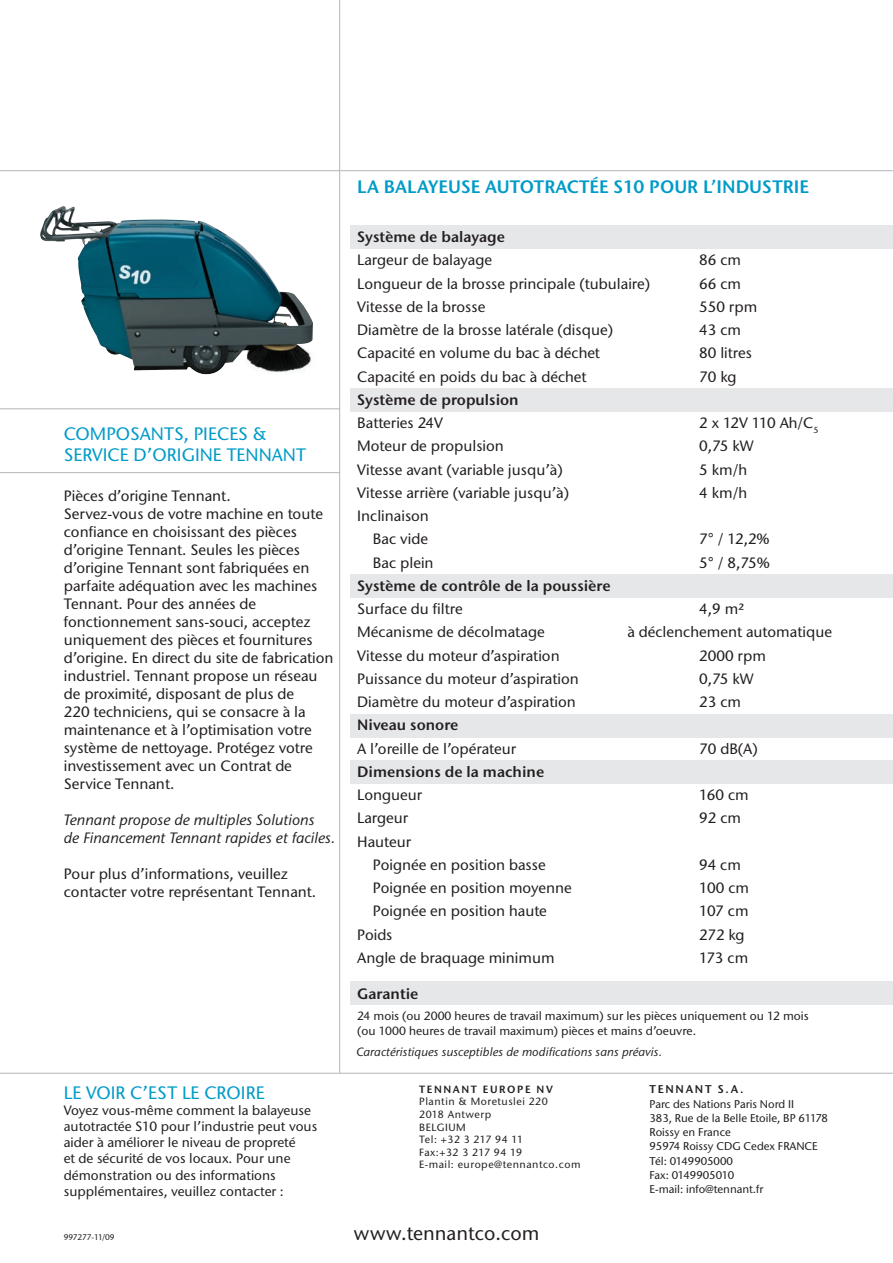
<style>
.page{position:relative;width:893px;height:1263px;background:#fff}
.page>*{position:absolute;margin:0;border:0;box-sizing:border-box;transform-origin:0 0}
.t1{font:500 19.5px "Stone Sans ITC";color:#231f20}
.t2{font:500 18px/21.6px "Stone Sans ITC";color:#009bc8}
.t3{font:18px "Stone Sans ITC Semi";color:#009bc8}
.t4{font:500 15px/18px "Stone Sans ITC";color:#231f20}
.t5{font:15px "Stone Sans ITC Semi";color:#231f20}
.t6{font:italic 500 15px/18px "Stone Sans ITC";color:#231f20}
.t7{font:500 13.5px/16.2px "Stone Sans ITC";color:#231f20}
.t8{font:500 12px/14.4px "Stone Sans ITC";color:#231f20}
.t9{font:italic 500 12px "Stone Sans ITC";letter-spacing:.005em;color:#231f20}
.t10{font:500 11.25px/14.2px "Stone Sans ITC";color:#231f20}
.t11{font:11.25px "Stone Sans ITC Semi";letter-spacing:.15em;color:#231f20}
.t12{font:500 10.5px/12.6px "Stone Sans ITC";letter-spacing:.05em;color:#231f20}
.t13{font:10.5px "Stone Sans ITC Semi";letter-spacing:.15em;color:#231f20}
.t14{font:500 8.25px "Stone Sans ITC";letter-spacing:-.015em;color:#231f20}
</style>
<div class="page">
<div style="left:350px;top:981px;width:543px;height:24px;background:#e6e7e9"></div>
<div style="left:350px;top:574px;width:543px;height:23px;background:#e6e7e9"></div>
<div style="left:350px;top:714px;width:543px;height:24px;background:#e6e7e9"></div>
<div style="left:350px;top:760px;width:543px;height:23px;background:#e6e7e9"></div>
<div style="left:350px;top:388px;width:543px;height:23px;background:#e6e7e9"></div>
<div style="left:350px;top:225px;width:543px;height:23px;background:#e6e7e9"></div>
<img style="left:40px;top:206px;width:273px;height:169px">
<hr style="left:0;top:472px;width:340px;height:1px;background:#bcbdc0">
<hr style="left:0;top:1073px;width:893px;height:1px;background:#bcbdc0">
<hr style="left:0;top:170px;width:893px;height:1px;background:#bcbdc0">
<hr style="left:0;top:408px;width:340px;height:1px;background:#bcbdc0">
<hr style="left:339px;top:0;width:1px;height:1073px;background:#bcbdc0">
<p class="t2" style="left:64px;top:424px;width:244px">COMPOSANTS, PIECES &amp;<br>SERVICE D’ORIGINE TENNANT</p>
<p class="t4" style="left:64px;top:488px;width:271px">Pièces d’origine Tennant.<br>Servez-vous de votre machine en toute confiance en choisissant des pièces d’origine Tennant. Seules les pièces d’origine Tennant sont fabriquées en parfaite adéquation avec les machines Tennant. Pour des années de fonctionnement sans-souci, acceptez uniquement des pièces et fournitures d’origine. En direct du site de fabrication industriel. Tennant propose un réseau de proximité, disposant de plus de<br>220 techniciens, qui se consacre à la maintenance et à l’optimisation votre système de nettoyage. Protégez votre investissement avec un Contrat de Service Tennant.</p>
<p class="t6" style="left:64px;top:812px;width:273px">Tennant propose de multiples Solutions<br>de Financement Tennant rapides et faciles.</p>
<p class="t4" style="left:64px;top:866px;width:254px">Pour plus d’informations, veuillez contacter votre représentant Tennant.</p>
<p class="t2" style="left:64px;top:1083px;width:202px">LE VOIR C’EST LE CROIRE</p>
<p class="t7" style="left:64px;top:1103px;width:255px">Voyez vous-même comment la balayeuse autotractée S10 pour l’industrie peut vous aider à améliorer le niveau de propreté<br>et de sécurité de vos locaux. Pour une démonstration ou des informations supplémentaires, veuillez contacter :</p>
<p class="t3" style="left:357px;top:180px;width:453px">LA BALAYEUSE AUTOTRACTÉE S10 POUR L’INDUSTRIE</p>
<p class="t5" style="left:357px;top:231px;width:149px">Système de balayage</p>
<p class="t4" style="left:357px;top:253px;width:136px">Largeur de balayage</p>
<p class="t4" style="left:699px;top:253px;width:43px">86 cm</p>
<p class="t4" style="left:357px;top:276px;width:294px">Longueur de la brosse principale (tubulaire)</p>
<p class="t4" style="left:699px;top:276px;width:43px">66 cm</p>
<p class="t4" style="left:357px;top:299px;width:130px">Vitesse de la brosse</p>
<p class="t4" style="left:699px;top:299px;width:60px">550 rpm</p>
<p class="t4" style="left:357px;top:322px;width:257px">Diamètre de la brosse latérale (disque)</p>
<p class="t4" style="left:699px;top:322px;width:43px">43 cm</p>
<p class="t4" style="left:357px;top:346px;width:244px">Capacité en volume du bac à déchet</p>
<p class="t4" style="left:699px;top:346px;width:54px">80 litres</p>
<p class="t4" style="left:357px;top:369px;width:231px">Capacité en poids du bac à déchet</p>
<p class="t4" style="left:699px;top:369px;width:39px">70 kg</p>
<p class="t5" style="left:357px;top:394px;width:163px">Système de propulsion</p>
<p class="t4" style="left:357px;top:415px;width:87px">Batteries 24V</p>
<p class="t4" style="left:699px;top:415px;width:121px">2 x 12V 110 Ah/C<sub>5</sub></p>
<p class="t4" style="left:357px;top:439px;width:148px">Moteur de propulsion</p>
<p class="t4" style="left:699px;top:439px;width:56px">0,75 kW</p>
<p class="t4" style="left:357px;top:462px;width:207px">Vitesse avant (variable jusqu’à)</p>
<p class="t4" style="left:699px;top:462px;width:49px">5 km/h</p>
<p class="t4" style="left:357px;top:485px;width:213px">Vitesse arrière (variable jusqu’à)</p>
<p class="t4" style="left:699px;top:485px;width:49px">4 km/h</p>
<p class="t4" style="left:357px;top:506px;width:73px;line-height:23.2px;text-align:right">Inclinaison<br>Bac vide</p>
<p class="t4" style="left:699px;top:532px;width:72px">7° / 12,2%</p>
<p class="t4" style="left:373px;top:555px;width:62px">Bac plein</p>
<p class="t4" style="left:699px;top:555px;width:72px">5° / 8,75%</p>
<p class="t5" style="left:357px;top:580px;width:255px">Système de contrôle de la poussière</p>
<p class="t4" style="left:357px;top:601px;width:107px">Surface du filtre</p>
<p class="t4" style="left:699px;top:601px;width:47px">4,9 m²</p>
<p class="t4" style="left:357px;top:625px;width:189px">Mécanisme de décolmatage</p>
<p class="t4" style="left:627px;top:625px;width:206px">à déclenchement automatique</p>
<p class="t4" style="left:357px;top:648px;width:204px">Vitesse du moteur d’aspiration</p>
<p class="t4" style="left:699px;top:648px;width:68px">2000 rpm</p>
<p class="t4" style="left:357px;top:671px;width:223px">Puissance du moteur d’aspiration</p>
<p class="t4" style="left:699px;top:671px;width:56px">0,75 kW</p>
<p class="t4" style="left:357px;top:694px;width:220px">Diamètre du moteur d’aspiration</p>
<p class="t4" style="left:699px;top:694px;width:43px">23 cm</p>
<p class="t5" style="left:357px;top:719px;width:103px">Niveau sonore</p>
<p class="t4" style="left:357px;top:741px;width:160px">A l’oreille de l’opérateur</p>
<p class="t4" style="left:699px;top:741px;width:60px">70 dB(A)</p>
<p class="t5" style="left:357px;top:766px;width:189px">Dimensions de la machine</p>
<p class="t4" style="left:357px;top:787px;width:67px">Longueur</p>
<p class="t4" style="left:699px;top:787px;width:51px">160 cm</p>
<p class="t4" style="left:357px;top:811px;width:53px">Largeur</p>
<p class="t4" style="left:699px;top:811px;width:43px">92 cm</p>
<p class="t4" style="left:373px;top:831px;width:174px;line-height:23.2px;text-indent:-16px">Hauteur<br>Poignée en position basse</p>
<p class="t4" style="left:699px;top:857px;width:43px">94 cm</p>
<p class="t4" style="left:373px;top:880px;width:200px">Poignée en position moyenne</p>
<p class="t4" style="left:699px;top:880px;width:51px">100 cm</p>
<p class="t4" style="left:373px;top:904px;width:176px">Poignée en position haute</p>
<p class="t4" style="left:699px;top:904px;width:51px">107 cm</p>
<p class="t4" style="left:357px;top:927px;width:37px">Poids</p>
<p class="t4" style="left:699px;top:927px;width:47px">272 kg</p>
<p class="t4" style="left:357px;top:950px;width:199px">Angle de braquage minimum</p>
<p class="t4" style="left:699px;top:950px;width:51px">173 cm</p>
<p class="t5" style="left:357px;top:988px;width:63px">Garantie</p>
<p class="t8" style="left:357px;top:1010px;width:453px">24 mois (ou 2000 heures de travail maximum) sur les pièces uniquement ou 12 mois (ou 1000 heures de travail maximum) pièces et mains d’oeuvre.</p>
<p class="t9" style="left:356px;top:1047px;width:307px">Caractéristiques susceptibles de modifications sans préavis.</p>
<p class="t11" style="left:649px;top:1085px;width:96px">TENNANT S.A.</p>
<p class="t10" style="left:649px;top:1097px;width:180px">Parc des Nations Paris Nord II<br>383, Rue de la Belle Etoile, BP 61178<br>Roissy en France<br>95974 Roissy CDG Cedex FRANCE<br>Tél: 0149905000<br>Fax: 0149905010<br>E-mail: info@tennant.fr</p>
<p class="t13" style="left:419px;top:1085px;width:135px">TENNANT EUROPE NV</p>
<p class="t12" style="left:419px;top:1096px;width:163px">Plantin &amp; Moretuslei 220<br>2018 Antwerp<br>BELGIUM<br>Tel: +32 3 217 94 11<br>Fax:+32 3 217 94 19<br>E-mail: europe@tennantco.com</p>
<p class="t14" style="left:64px;top:1233px;width:52px">997277-11/09</p>
<h1 class="t1" style="left:354px;top:1225px;width:187px">www.tennantco.com</h1>
</div>
